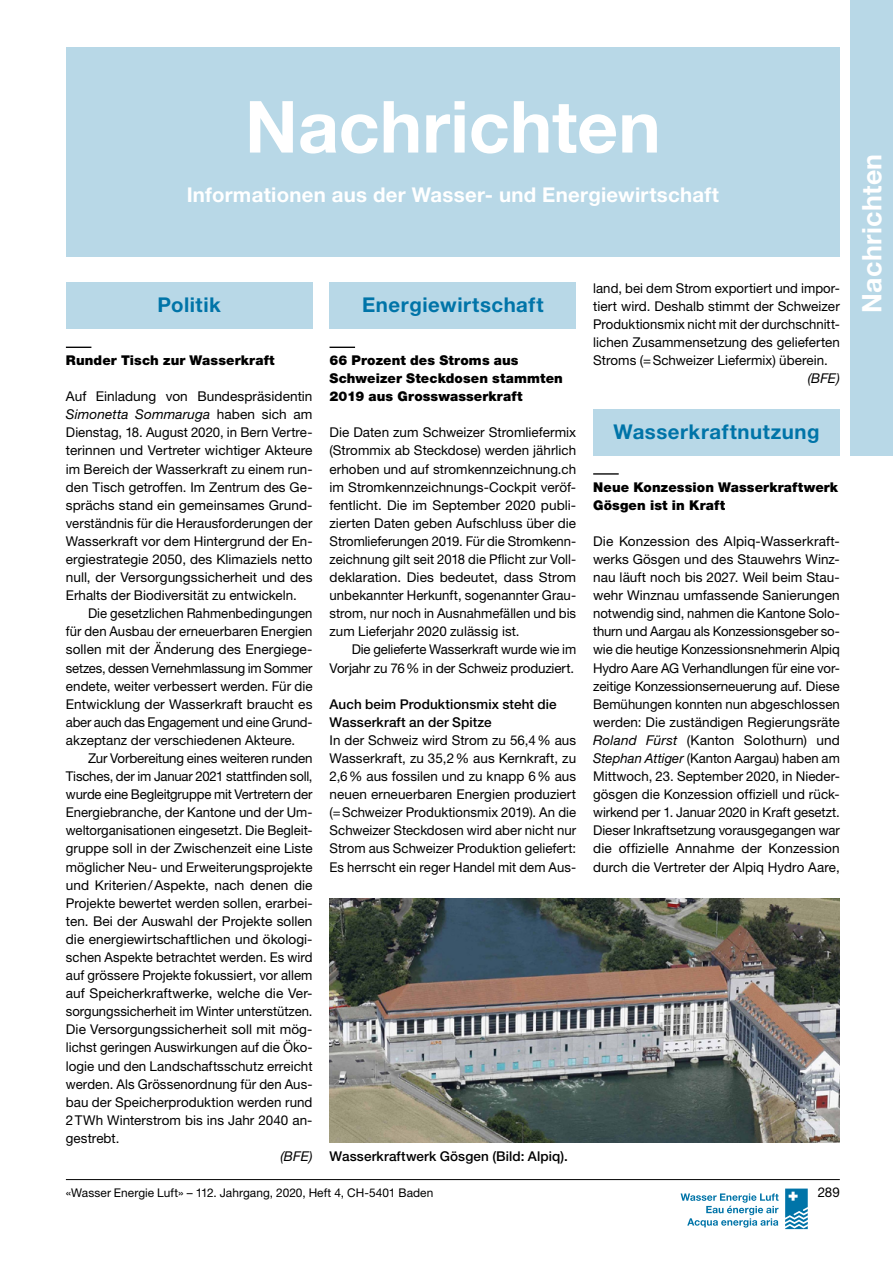
<style>
.page{position:relative;width:893px;height:1263px;background:#fff}
.page>*{position:absolute;margin:0;border:0;box-sizing:border-box;transform-origin:0 0}
._9pt_Grundtext{font:700 72px "Helvetica Neue LT Pro";letter-spacing:.005em;color:#fff}
.t1{font:700 27px "Helvetica Neue LT Pro";letter-spacing:.015em;color:#fff}
.Untertitel{font:700 20.4px "Helvetica Neue LT Pro";letter-spacing:.015em;color:#fff}
.Rubriktitel{font:700 20.4px "Helvetica Neue LT Pro";letter-spacing:.025em;color:#0074a8}
._9pt_Grundtext-2{font:13.5px/18.1px "Helvetica Neue LT Pro";letter-spacing:.005em;color:#000;text-align:justify}
._9pt_Grundtext_Ez{font:13.5px/18.1px "Helvetica Neue LT Pro";color:#000;text-align:justify}
.Zwischentitel_Nachri{font:900 13.5px/18.1px "Helvetica Neue LT Pro";letter-spacing:.01em;color:#000}
.Bildlegende{font:500 13.5px/18.1px "Helvetica Neue LT Pro";letter-spacing:.01em;color:#000}
._9pt_Grundtext-3{font:italic 13.5px "Helvetica Neue LT Pro";color:#000}
._9pt_Grundtext_Ez-2{font:italic 13.5px "Helvetica Neue LT Pro";color:#000}
.t2{font:12px "Helvetica Neue LT Pro";letter-spacing:.005em;color:#000}
.s1{font-style:italic}
</style>
<div class="page">
<div style="left:850px;top:0;width:43px;height:455px;background:#b8d8e7"></div>
<hr style="left:66px;top:1179px;width:774px;height:1px;background:#000">
<svg style="left:785px;top:1188px;width:23px;height:41px"></svg>
<svg style="left:681px;top:1193px;width:98px;height:34px"></svg>
<div style="left:330px;top:282px;width:246px;height:47px;background:#b8d8e7"></div>
<svg style="left:330px;top:347px;width:25px;height:1px"></svg>
<div style="left:593px;top:409px;width:247px;height:46px;background:#b8d8e7"></div>
<hr style="left:593px;top:473px;width:26px;height:2px;background:#000">
<div style="left:66px;top:282px;width:247px;height:47px;background:#b8d8e7"></div>
<svg style="left:66px;top:347px;width:25px;height:1px"></svg>
<div style="left:66px;top:47px;width:774px;height:209px;background:#b8d8e7"></div>
<img style="left:330px;top:898px;width:510px;height:245px">
<p class="_9pt_Grundtext" style="left:245px;top:82px;width:417px">Nachrichten</p>
<p class="Untertitel" style="left:187px;top:182px;width:534px">Informationen aus der Wasser- und Energiewirtschaft</p>
<p class="Rubriktitel" style="left:157px;top:292px;width:65px">Politik</p>
<p class="Zwischentitel_Nachri" style="left:66px;top:351px;width:210px">Runder Tisch zur Wasserkraft</p>
<p class="_9pt_Grundtext-2" style="left:66px;top:387px;width:248px">Auf Einladung von Bundespräsidentin <span class="s1">Simonetta Sommaruga</span> haben sich am Dienstag, 18. August 2020, in Bern Vertre&shy;terinnen und Vertreter wichtiger Akteure im Bereich der Wasserkraft zu einem run&shy;den Tisch getroffen. Im Zentrum des Ge&shy;sprächs stand ein gemeinsames Grund&shy;verständnis für die Herausforderungen der Wasserkraft vor dem Hintergrund der En&shy;ergiestrategie 2050, des Klimaziels netto null, der Versorgungssicherheit und des Erhalts der Biodiversität zu entwickeln.</p>
<p class="_9pt_Grundtext_Ez" style="left:66px;top:604px;width:248px;text-indent:22px">Die gesetzlichen Rahmenbedingungen für den Ausbau der erneuerbaren Energien sollen mit der Änderung des Energiege&shy;setzes, dessen Vernehmlassung im Sommer endete, weiter verbessert werden. Für die Entwicklung der Wasserkraft braucht es aber auch das Engagement und eine Grund&shy;akzeptanz der verschiedenen Akteure.</p>
<p class="_9pt_Grundtext_Ez" style="left:66px;top:749px;width:248px;text-indent:22px">Zur Vorbereitung eines weiteren runden Tisches, der im Januar 2021 stattfinden soll, wurde eine Begleitgruppe mit Vertretern der Energiebranche, der Kantone und der Um&shy;weltorganisationen eingesetzt. Die Begleit&shy;gruppe soll in der Zwischenzeit eine Liste möglicher Neu- und Erweiterungsprojekte und Kriterien/Aspekte, nach denen die Projekte bewertet werden sollen, erarbei&shy;ten. Bei der Auswahl der Projekte sollen die energiewirtschaftlichen und ökologi&shy;schen Aspekte betrachtet werden. Es wird auf grössere Projekte fokussiert, vor allem auf Speicherkraftwerke, welche die Ver&shy;sorgungssicherheit im Winter unterstützen.<br>Die Versorgungssicherheit soll mit mög&shy;lichst geringen Auswirkungen auf die Öko&shy;logie und den Landschaftsschutz erreicht werden. Als Grössenordnung für den Aus&shy;bau der Speicherproduktion werden rund 2TWh Winterstrom bis ins Jahr 2040 an&shy;gestrebt.</p>
<p class="_9pt_Grundtext_Ez-2" style="left:280px;top:1148px;width:34px">(BFE)</p>
<p class="Rubriktitel" style="left:362px;top:292px;width:183px">Energiewirtschaft</p>
<p class="Zwischentitel_Nachri" style="left:330px;top:351px;width:235px">66 Prozent des Stroms aus<br>Schweizer Steckdosen stammten<br>2019 aus Grosswasserkraft</p>
<p class="_9pt_Grundtext-2" style="left:330px;top:423px;width:248px">Die Daten zum Schweizer Stromliefermix (Strommix ab Steckdose) werden jährlich erhoben und auf stromkennzeichnung.ch im Stromkennzeichnungs-Cockpit veröf&shy;fentlicht. Die im September 2020 publi&shy;zierten Daten geben Aufschluss über die Stromlieferungen 2019. Für die Stromkenn&shy;zeichnung gilt seit 2018 die Pflicht zur Voll&shy;deklaration. Dies bedeutet, dass Strom unbekannter Herkunft, sogenannter Grau&shy;strom, nur noch in Ausnahmefällen und bis zum Lieferjahr 2020 zulässig ist.</p>
<p class="_9pt_Grundtext_Ez" style="left:330px;top:640px;width:248px;text-align:right">Die gelieferte Wasserkraft wurde wie im<br>Vorjahr zu 76% in der Schweiz produziert.</p>
<p class="Bildlegende" style="left:330px;top:695px;width:229px">Auch beim Produktionsmix steht die<br>Wasserkraft an der Spitze</p>
<p class="_9pt_Grundtext-2" style="left:330px;top:731px;width:248px">In der Schweiz wird Strom zu 56,4% aus Wasserkraft, zu 35,2% aus Kernkraft, zu 2,6% aus fossilen und zu knapp 6% aus neuen erneuerbaren Energien produziert (=Schweizer Produktionsmix 2019). An die Schweizer Steckdosen wird aber nicht nur Strom aus Schweizer Produktion geliefert:<br>Es herrscht ein reger Handel mit dem Aus-</p>
<p class="Bildlegende" style="left:330px;top:1147px;width:240px">Wasserkraftwerk Gösgen (Bild: Alpiq).</p>
<p class="_9pt_Grundtext-2" style="left:593px;top:278px;width:248px">land, bei dem Strom exportiert und impor&shy;tiert wird. Deshalb stimmt der Schweizer Produktionsmix nicht mit der durchschnitt&shy;lichen Zusammensetzung des gelieferten Stroms (=Schweizer Liefermix) überein.</p>
<p class="_9pt_Grundtext-3" style="left:808px;top:370px;width:34px">(BFE)</p>
<p class="Rubriktitel" style="left:613px;top:419px;width:207px">Wasserkraftnutzung</p>
<p class="Zwischentitel_Nachri" style="left:593px;top:478px;width:246px">Neue Konzession Wasserkraftwerk<br>Gösgen ist in Kraft</p>
<p class="_9pt_Grundtext-2" style="left:593px;top:532px;width:248px">Die Konzession des Alpiq-Wasserkraft&shy;werks Gösgen und des Stauwehrs Winz&shy;nau läuft noch bis 2027. Weil beim Stau&shy;wehr Winznau umfassende Sanierungen notwendig sind, nahmen die Kantone Solo&shy;thurn und Aargau als Konzessionsgeber so&shy;wie die heutige Konzessionsnehmerin Alpiq Hydro Aare AG Verhandlungen für eine vor&shy;zeitige Konzessionserneuerung auf. Diese Bemühungen konnten nun abgeschlossen werden: Die zuständigen Regierungsräte <span class="s1">Roland Fürst</span> (Kanton Solothurn) und <span class="s1">Stephan Attiger</span> (Kanton Aargau) haben am Mittwoch, 23. September 2020, in Nieder&shy;gösgen die Konzession offiziell und rück&shy;wirkend per 1. Januar 2020 in Kraft gesetzt.<br>Dieser Inkraftsetzung vorausgegangen war die offizielle Annahme der Konzession durch die Vertreter der Alpiq Hydro Aare,</p>
<p class="t2" style="left:66px;top:1185px;width:369px">«Wasser Energie Luft» – 112. Jahrgang, 2020, Heft 4, CH-5401 Baden</p>
<p class="_9pt_Grundtext_Ez" style="left:818px;top:1183px;width:24px">289</p>
<h2 class="t1" style="left:855px;top:313px;width:161px;rotate:-90deg">Nachrichten</h2>
</div>
